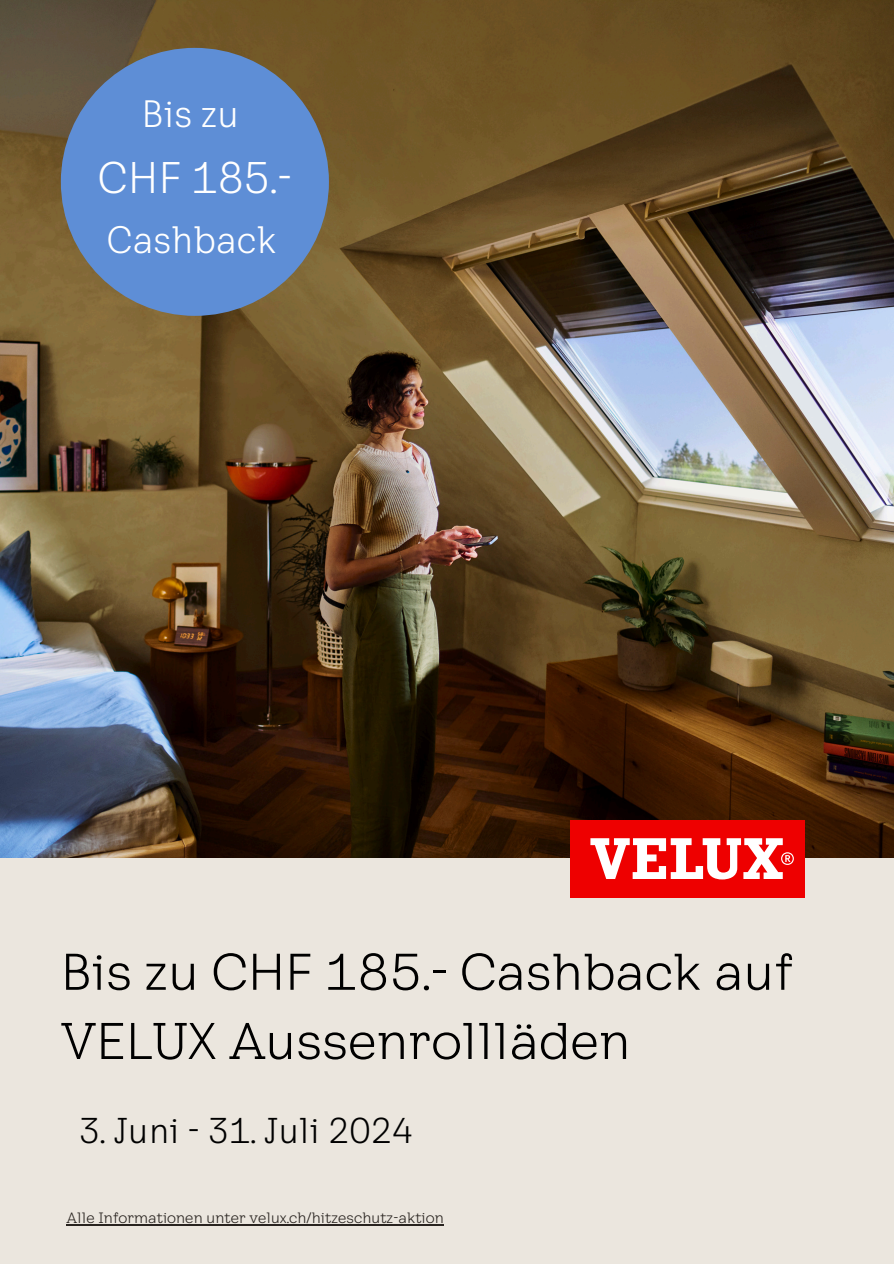
<style>
.page{position:relative;width:894px;height:1264px;background:#fff}
.page>*{position:absolute;margin:0;border:0;box-sizing:border-box;transform-origin:0 0}
.t1{font:49.95px/69.2px "VELUX Transform Headline";color:#000}
.t2{font:43.05px "VELUX Transform";color:#fff}
.t3{font:37.05px "VELUX Transform";color:#fff}
.t4{font:34.8px "VELUX Transform";color:#000}
.t5{font:14.55px "VELUX Transform Headline";color:#28231f}
</style>
<div class="page">
<img style="left:0;top:0;width:893px;height:858px">
<div style="left:0;top:858px;width:893px;height:405px;background:#ebe6de"></div>
<div style="left:570px;top:820px;width:234px;height:77px;background:#e00"></div>
<svg style="left:590px;top:838px;width:203px;height:41px"></svg>
<div style="left:61px;top:48px;width:268px;height:268px;background:#5e8ed6;border-radius:50%"></div>
<hr style="left:67px;top:1224px;width:377px;height:1px;background:#28231f">
<h2 class="t3" style="left:141px;top:100px;width:99px">Bis zu</h2>
<h3 class="t2" style="left:98px;top:161px;width:196px">CHF 185.-</h3>
<p class="t3" style="left:107px;top:226px;width:171px">Cashback</p>
<h3 class="t1" style="left:61px;top:941px;width:733px">Bis zu CHF 185.- Cashback auf<br>VELUX Aussenrollläden</h3>
<h3 class="t4" style="left:79px;top:1117px;width:336px">3. Juni - 31. Juli 2024</h3>
<h1 class="t5" style="left:67px;top:1212px;width:379px">Alle Informationen unter velux.ch/hitzeschutz-aktion</h1>
</div>
